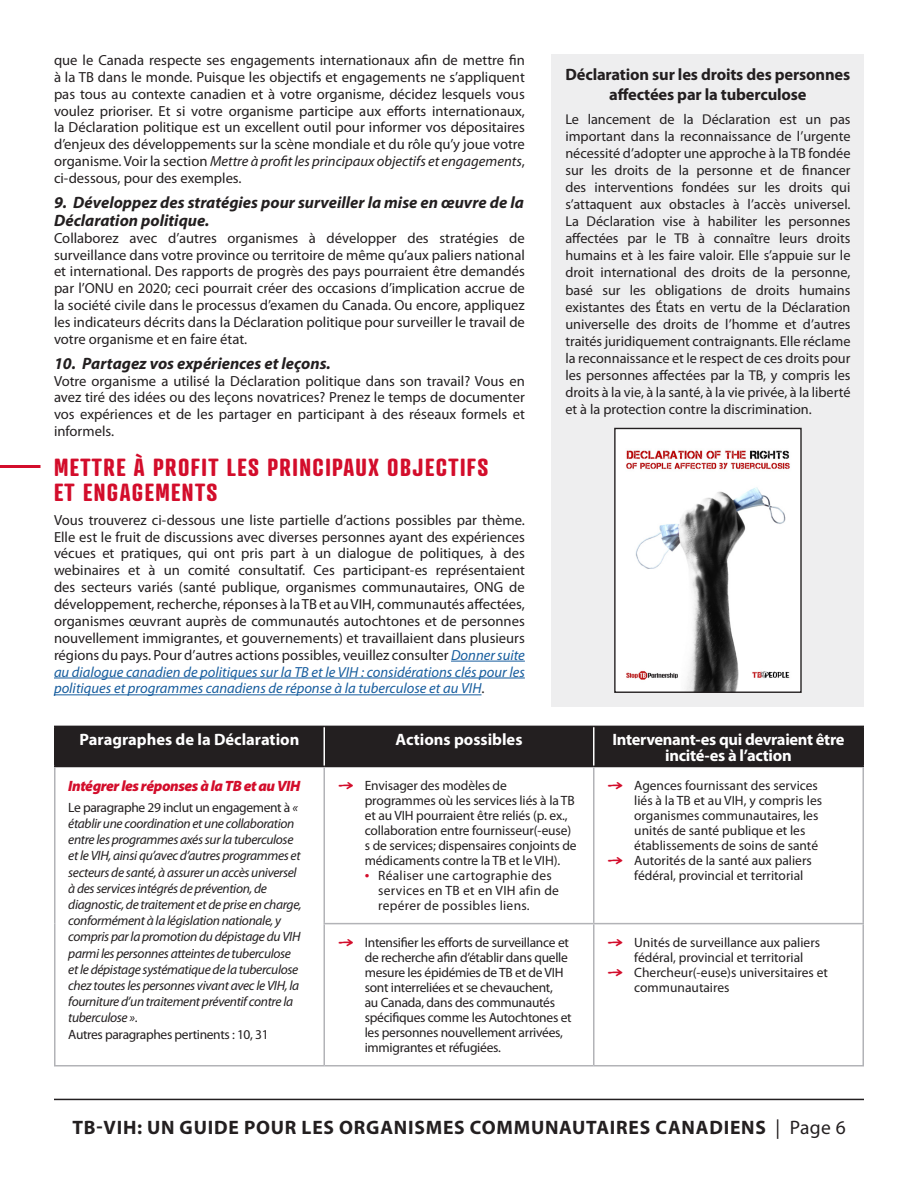
<style>
.page{position:relative;width:918px;height:1188px;background:#fff}
.page>*{position:absolute;margin:0;border:0;box-sizing:border-box;transform-origin:0 0}
.t1{font:700 24px/25.5px "Atrament";letter-spacing:.06em;color:#d30d2b}
.t2{font:700 19.5px "Myriad Pro";letter-spacing:.04em;color:#231f20}
.t3{font:italic 700 16.5px/18px "Myriad Pro";color:#231f20}
.t4{font:700 16.5px/15.8px "Myriad Pro";letter-spacing:-.01em;color:#fff;text-align:center}
.t5{font:700 16.5px/19.8px "Myriad Pro";letter-spacing:-.01em;color:#231f20;text-align:center}
.t6{font:italic 900 15px "Myriad Pro";letter-spacing:-.03em;color:#d30d2b}
.t7{font:14.7px/16.8px "Myriad Pro";color:#231f20;text-align:justify}
.t8{font:14.25px/17.1px "Myriad Pro";color:#231f20;text-align:justify}
.t9{font:13.5px/15px "Myriad Pro";letter-spacing:-.01em;color:#231f20}
.t10{font:italic 13.5px/16.2px "Myriad Pro";letter-spacing:-.025em;color:#231f20}
.t11{font:13.5px/15px "Myriad Pro";letter-spacing:.02em;color:#231f20}
.s1{font-style:italic}
.s2{font-style:italic;color:#175d9e}
.s3{font-style:normal}
.s4{font-family:"Segoe Script";font-weight:700;font-size:16.5px;color:#d30d2b}
.s5{font-size:16.5px;color:#d30d2b}
.s6{font-weight:400}
</style>
<div class="page">
<hr style="left:54px;top:1099px;width:810px;height:1px;background:#231f20">
<hr style="left:451px;top:661px;width:74px;height:1px;background:#175d9e">
<hr style="left:54px;top:678px;width:471px;height:1px;background:#175d9e">
<hr style="left:54px;top:694px;width:428px;height:1px;background:#175d9e">
<div style="left:552px;top:54px;width:312px;height:652px;background:#eeeeef"></div>
<div style="left:56px;top:727px;width:806px;height:39px;background:#231f20"></div>
<hr style="left:324px;top:727px;width:1px;height:39px;background:#fff">
<hr style="left:593px;top:727px;width:1px;height:39px;background:#fff">
<hr style="left:54px;top:726px;width:270px;height:1px;background:#231f20">
<hr style="left:54px;top:727px;width:2px;height:39px;background:#231f20">
<hr style="left:324px;top:726px;width:270px;height:1px;background:#231f20">
<hr style="left:594px;top:726px;width:270px;height:1px;background:#231f20">
<hr style="left:862px;top:727px;width:2px;height:39px;background:#231f20">
<hr style="left:54px;top:766px;width:270px;height:1px;background:#231f20">
<hr style="left:324px;top:766px;width:270px;height:1px;background:#231f20">
<hr style="left:594px;top:766px;width:270px;height:1px;background:#231f20">
<hr style="left:54px;top:767px;width:2px;height:157px;background:#b2b3b7">
<hr style="left:54px;top:924px;width:2px;height:141px;background:#b2b3b7">
<hr style="left:54px;top:1065px;width:270px;height:1px;background:#b2b3b7">
<hr style="left:324px;top:767px;width:1px;height:156px;background:#b2b3b7">
<hr style="left:593px;top:767px;width:1px;height:156px;background:#b2b3b7">
<hr style="left:862px;top:767px;width:2px;height:156px;background:#b2b3b7">
<hr style="left:324px;top:923px;width:270px;height:1px;background:#b2b3b7">
<hr style="left:324px;top:924px;width:1px;height:141px;background:#b2b3b7">
<hr style="left:594px;top:923px;width:270px;height:1px;background:#b2b3b7">
<hr style="left:593px;top:924px;width:1px;height:141px;background:#b2b3b7">
<hr style="left:862px;top:924px;width:2px;height:141px;background:#b2b3b7">
<hr style="left:324px;top:1065px;width:270px;height:1px;background:#b2b3b7">
<hr style="left:594px;top:1065px;width:270px;height:1px;background:#b2b3b7">
<img style="left:616px;top:430px;width:184px;height:261px">
<div style="left:614px;top:428px;width:188px;height:265px;border:1px solid #231f20"></div>
<hr style="left:0;top:465px;width:40px;height:3px;background:#d30d2b">
<p class="t7" style="left:54px;top:52px;width:472px">que le Canada respecte ses engagements internationaux afin de mettre fin à la TB dans le monde. Puisque les objectifs et engagements ne s’appliquent pas tous au contexte canadien et à votre organisme, décidez lesquels vous voulez prioriser. Et si votre organisme participe aux efforts internationaux, la Déclaration politique est un excellent outil pour informer vos dépositaires d’enjeux des développements sur la scène mondiale et du rôle qu’y joue votre organisme. Voir la section <span class="s1">Mettre à profit les principaux objectifs et engagements</span>, ci-dessous, pour des exemples.</p>
<p class="t3" style="left:54px;top:194px;width:471px">9. Développez des stratégies pour surveiller la mise en œuvre de la<br>Déclaration politique.</p>
<p class="t7" style="left:54px;top:230px;width:472px">Collaborez avec d’autres organismes à développer des stratégies de surveillance dans votre province ou territoire de même qu’aux paliers national et international. Des rapports de progrès des pays pourraient être demandés par l’ONU en 2020; ceci pourrait créer des occasions d’implication accrue de la société civile dans le processus d’examen du Canada. Ou encore, appliquez les indicateurs décrits dans la Déclaration politique pour surveiller le travail de votre organisme et en faire état.</p>
<p class="t3" style="left:54px;top:354px;width:278px">10. Partagez vos expériences et leçons.</p>
<p class="t7" style="left:54px;top:373px;width:472px">Votre organisme a utilisé la Déclaration politique dans son travail? Vous en avez tiré des idées ou des leçons novatrices? Prenez le temps de documenter vos expériences et de les partager en participant à des réseaux formels et informels.</p>
<p class="t1" style="left:54px;top:454px;width:436px">METTRE À PROFIT LES PRINCIPAUX OBJECTIFS<br>ET ENGAGEMENTS</p>
<p class="t7" style="left:54px;top:512px;width:472px">Vous trouverez ci-dessous une liste partielle d’actions possibles par thème.<br>Elle est le fruit de discussions avec diverses personnes ayant des expériences vécues et pratiques, qui ont pris part à un dialogue de politiques, à des webinaires et à un comité consultatif. Ces participant-es représentaient des secteurs variés (santé publique, organismes communautaires, ONG de développement, recherche, réponses à la TB et au VIH, communautés affectées, organismes œuvrant auprès de communautés autochtones et de personnes nouvellement immigrantes, et gouvernements) et travaillaient dans plusieurs régions du pays. Pour d’autres actions possibles, veuillez consulter <span class="s2">Donner suite au dialogue canadien de politiques sur la TB et le VIH : considérations clés pour les politiques et programmes canadiens de réponse à la tuberculose et au VIH</span>.</p>
<p class="t5" style="left:566px;top:65px;width:286px">Déclaration sur les droits des personnes affectées par la tuberculose</p>
<p class="t8" style="left:565px;top:110px;width:287px">Le lancement de la Déclaration est un pas important dans la reconnaissance de l’urgente nécessité d’adopter une approche à la TB fondée sur les droits de la personne et de financer des interventions fondées sur les droits qui s’attaquent aux obstacles à l’accès universel.<br>La Déclaration vise à habiliter les personnes affectées par le TB à connaître leurs droits humains et à les faire valoir. Elle s’appuie sur le droit international des droits de la personne, basé sur les obligations de droits humains existantes des États en vertu de la Déclaration universelle des droits de l’homme et d’autres traités juridiquement contraignants. Elle réclame la reconnaissance et le respect de ces droits pour les personnes affectées par la TB, y compris les droits à la vie, à la santé, à la vie privée, à la liberté et à la protection contre la discrimination.</p>
<p class="t4" style="left:80px;top:732px;width:221px">Paragraphes de la Déclaration</p>
<p class="t4" style="left:395px;top:732px;width:129px">Actions possibles</p>
<p class="t4" style="left:612px;top:732px;width:234px">Intervenant-es qui devraient être incité-es à l’action</p>
<p class="t6" style="left:68px;top:778px;width:234px">Intégrer les réponses à la TB et au VIH</p>
<p class="t10" style="left:68px;top:799px;width:235px"><span class="s3">Le paragraphe 29 inclut un engagement à</span> « établir une coordination et une collaboration entre les programmes axés sur la tuberculose et le VIH, ainsi qu’avec d’autres programmes et secteurs de santé, à assurer un accès universel à des services intégrés de prévention, de diagnostic, de traitement et de prise en charge, conformément à la législation nationale, y compris par la promotion du dépistage du VIH parmi les personnes atteintes de tuberculose et le dépistage systématique de la tuberculose chez toutes les personnes vivant avec le VIH, la fourniture d’un traitement préventif contre la tuberculose »<span class="s3">.</span></p>
<p class="t9" style="left:68px;top:1027px;width:202px">Autres paragraphes pertinents : 10, 31</p>
<p class="t9" style="left:634px;top:778px;width:189px;text-indent:-27px"><span class="s4">→</span> Agences fournissant des services liés à la TB et au VIH, y compris les organismes communautaires, les unités de santé publique et les établissements de soins de santé</p>
<p class="t9" style="left:634px;top:853px;width:179px;text-indent:-27px"><span class="s4">→</span> Autorités de la santé aux paliers fédéral, provincial et territorial</p>
<p class="t9" style="left:365px;top:778px;width:213px;text-indent:-27px"><span class="s4">→</span> Envisager des modèles de programmes où les services liés à la TB et au VIH pourraient être reliés (p. ex., collaboration entre fournisseur(-euse) s de services; dispensaires conjoints de médicaments contre la TB et le VIH).</p>
<p class="t11" style="left:378px;top:868px;width:182px;text-indent:-14px"><span class="s5">•</span> Réaliser une cartographie des services en TB et en VIH afin de repérer de possibles liens.</p>
<p class="t9" style="left:365px;top:935px;width:208px;text-indent:-27px"><span class="s4">→</span> Intensifier les efforts de surveillance et de recherche afin d’établir dans quelle mesure les épidémies de TB et de VIH sont interreliées et se chevauchent,<br>au Canada, dans des communautés spécifiques comme les Autochtones et les personnes nouvellement arrivées, immigrantes et réfugiées.</p>
<p class="t9" style="left:634px;top:935px;width:187px;text-indent:-27px"><span class="s4">→</span> Unités de surveillance aux paliers fédéral, provincial et territorial</p>
<p class="t9" style="left:634px;top:965px;width:195px;text-indent:-27px"><span class="s4">→</span> Chercheur(-euse)s universitaires et communautaires</p>
<h2 class="t2" style="left:72px;top:1117px;width:775px">TB-VIH: UN GUIDE POUR LES ORGANISMES COMMUNAUTAIRES CANADIENS <span class="s6">| Page 6</span></h2>
</div>
